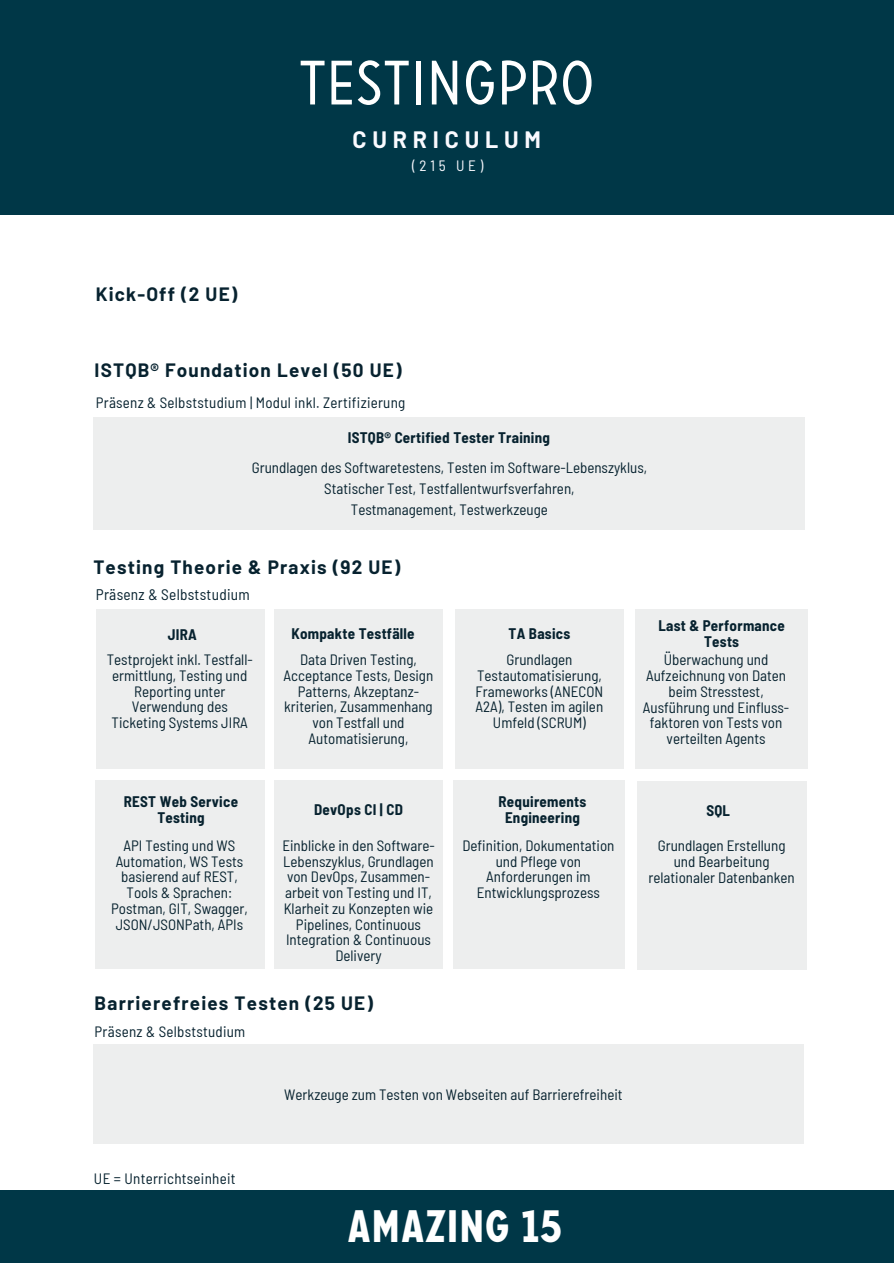
<style>
.page{position:relative;width:894px;height:1264px;background:#fff}
.page>*{position:absolute;margin:0;border:0;box-sizing:border-box;transform-origin:0 0}
.t1{font:300 62.55px "Carrosserie";color:#fff}
.t2{font:700 45.45px "Carrosserie";color:#fff}
.t3{font:700 23.1px "Barlow";letter-spacing:.25em;color:#fafaff}
.t4{font:700 18.9px "Barlow";letter-spacing:.06em;color:#07222f}
.t5{font:semi-condensed 15.3px "Barlow";letter-spacing:.02em;color:#07222f}
.t6{font:semi-condensed 15px/15.8px "Barlow";color:#07222f;text-align:center}
.t7{font:700 semi-condensed 15px/15.8px "Barlow";letter-spacing:.02em;color:#07222f;text-align:center}
.t8{font:semi-condensed 15px "Barlow";letter-spacing:.02em;color:#07222f}
.t9{font:semi-condensed 15px "Barlow";color:#fafaff}
</style>
<div class="page">
<div style="left:93px;top:417px;width:711px;height:112px;background:#edeeee"></div>
<div style="left:455px;top:609px;width:168px;height:159px;background:#edeeee"></div>
<div style="left:93px;top:1043px;width:711px;height:100px;background:#edeeee"></div>
<div style="left:96px;top:609px;width:168px;height:159px;background:#edeeee"></div>
<div style="left:274px;top:608px;width:169px;height:160px;background:#edeeee"></div>
<div style="left:635px;top:609px;width:172px;height:159px;background:#edeeee"></div>
<div style="left:96px;top:779px;width:169px;height:189px;background:#edeeee"></div>
<div style="left:274px;top:781px;width:169px;height:187px;background:#edeeee"></div>
<div style="left:453px;top:781px;width:172px;height:187px;background:#edeeee"></div>
<div style="left:637px;top:781px;width:169px;height:188px;background:#edeeee"></div>
<div style="left:0;top:0;width:893px;height:214px;background:#003747"></div>
<div style="left:0;top:1190px;width:893px;height:72px;background:#003747"></div>
<p class="t1" style="left:299px;top:58px;width:297px">TESTINGPRO</p>
<p class="t4" style="left:96px;top:282px;width:143px">Kick-Off (2 UE)</p>
<h4 class="t3" style="left:352px;top:125px;width:190px">CURRICULUM</h4>
<h4 class="t9" style="left:412px;top:156px;width:73px">(215 UE)</h4>
<p class="t4" style="left:95px;top:358px;width:308px">ISTQB® Foundation Level (50 UE)</p>
<p class="t8" style="left:96px;top:393px;width:311px">Präsenz &amp; Selbststudium | Modul inkl. Zertifizierung</p>
<h3 class="t7" style="left:347px;top:429px;width:204px">ISTQB® Certified Tester Training</h3>
<h4 class="t6" style="left:252px;top:459px;width:397px">Grundlagen des Softwaretestens, Testen im Software-Lebenszyklus,</h4>
<h4 class="t6" style="left:324px;top:480px;width:252px">Statischer Test, Testfallentwurfsverfahren,</h4>
<p class="t6" style="left:351px;top:501px;width:198px">Testmanagement, Testwerkzeuge</p>
<h1 class="t4" style="left:93px;top:554px;width:308px">Testing Theorie &amp; Praxis (92 UE)</h1>
<p class="t5" style="left:96px;top:585px;width:155px">Präsenz &amp; Selbststudium</p>
<h6 class="t7" style="left:291px;top:625px;width:125px">Kompakte Testfälle</h6>
<p class="t6" style="left:283px;top:651px;width:151px">Data Driven Testing,<br>Acceptance Tests, Design<br>Patterns, Akzeptanz&shy;kriterien, Zusammenhang von Testfall und<br>Automatisierung,</p>
<h6 class="t7" style="left:508px;top:625px;width:63px">TA Basics</h6>
<h5 class="t7" style="left:168px;top:626px;width:31px">JIRA</h5>
<p class="t6" style="left:107px;top:651px;width:147px">Testprojekt inkl. Testfall&shy;ermittlung, Testing und<br>Reporting unter<br>Verwendung des<br>Ticketing Systems JIRA</p>
<h6 class="t6" style="left:477px;top:651px;width:126px">Grundlagen<br>Testautomatisierung,</h6>
<p class="t6" style="left:475px;top:682px;width:129px">Frameworks (ANECON<br>A2A), Testen im agilen<br>Umfeld (SCRUM)</p>
<p class="t7" style="left:124px;top:793px;width:116px">REST Web Service<br>Testing</p>
<h6 class="t6" style="left:116px;top:837px;width:129px">API Testing und WS<br>Automation, WS Tests basierend auf REST,</h6>
<p class="t6" style="left:111px;top:884px;width:138px">Tools &amp; Sprachen:<br>Postman, GIT, Swagger,<br>JSON/JSONPath, APIs</p>
<p class="t7" style="left:314px;top:801px;width:90px">DevOps CI | CD</p>
<h6 class="t6" style="left:282px;top:837px;width:154px">Einblicke in den Software-<br>Lebenszyklus, Grundlagen von DevOps, Zusammen&shy;arbeit von Testing und IT,<br>Klarheit zu Konzepten wie<br>Pipelines, Continuous<br>Integration &amp; Continuous<br>Delivery</h6>
<p class="t4" style="left:95px;top:990px;width:280px">Barrierefreies Testen (25 UE)</p>
<h4 class="t8" style="left:95px;top:1021px;width:152px">Präsenz &amp; Selbststudium</h4>
<p class="t7" style="left:498px;top:793px;width:89px">Requirements<br>Engineering</p>
<h6 class="t6" style="left:462px;top:837px;width:154px">Definition, Dokumentation und Pflege von<br>Anforderungen im<br>Entwicklungsprozess</h6>
<p class="t6" style="left:284px;top:1085px;width:340px">Werkzeuge zum Testen von Webseiten auf Barrierefreiheit</p>
<p class="t7" style="left:658px;top:617px;width:128px;line-height:16.2px">Last &amp; Performance<br>Tests</p>
<h6 class="t6" style="left:642px;top:651px;width:148px">Überwachung und<br>Aufzeichnung von Daten beim Stresstest,<br>Ausführung und Einfluss&shy;faktoren von Tests von verteilten Agents</h6>
<p class="t7" style="left:706px;top:801px;width:25px">SQL</p>
<h5 class="t6" style="left:648px;top:837px;width:148px">Grundlagen Erstellung und Bearbeitung relationaler Datenbanken</h5>
<p class="t8" style="left:94px;top:1169px;width:143px">UE = Unterrichtseinheit</p>
<p class="t2" style="left:347px;top:1207px;width:217px">AMAZING 15</p>
</div>
